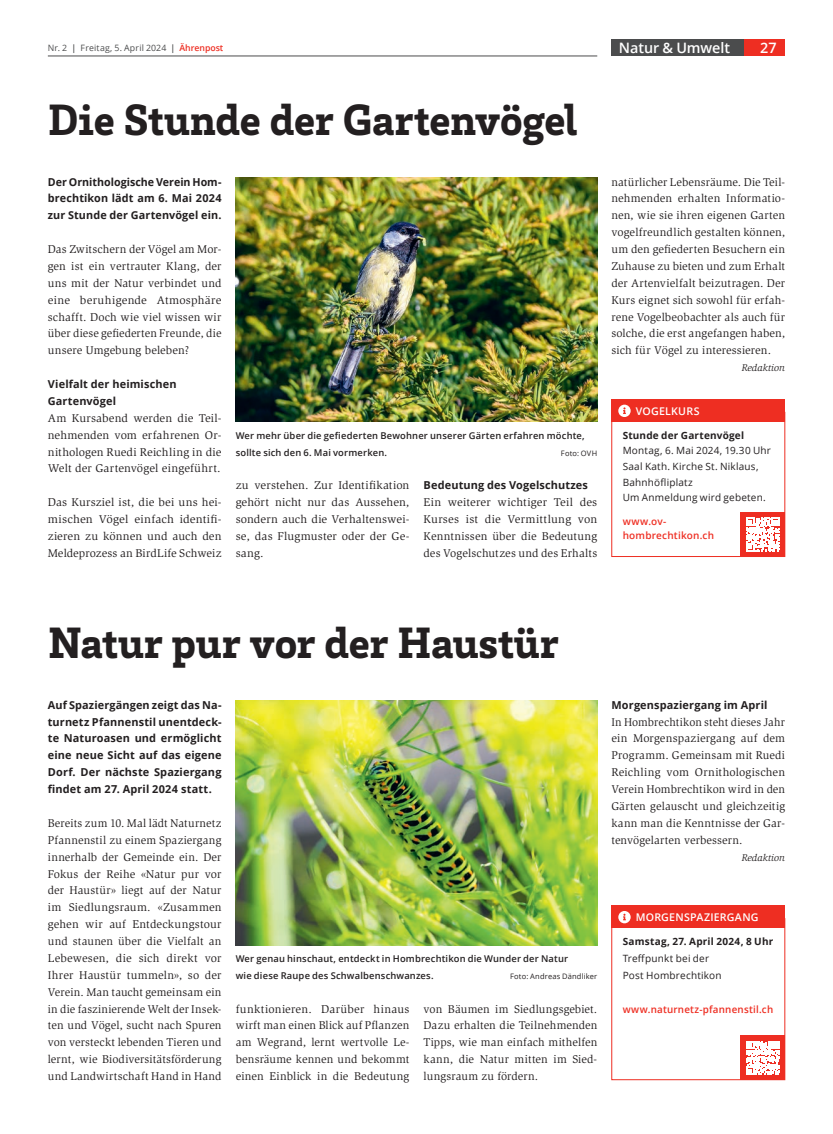
<style>
.page{position:relative;width:833px;height:1134px;background:#fff}
.page>*{position:absolute;margin:0;border:0;box-sizing:border-box;transform-origin:0 0}
.t1{font:900 45px "Brix Slab";letter-spacing:-.005em;color:#231f20}
.t2{font:600 14.38px "Open Sans";letter-spacing:-.005em;color:#fff}
.t3{font:11.5px/16.9px "Slimbach Std";letter-spacing:.01em;color:#231f20;text-align:justify}
.t4{font:700 11px/16.9px "Open Sans";letter-spacing:.01em;color:#231f20;text-align:justify}
.t5{font:600 10.62px "Open Sans";letter-spacing:.02em;color:#fff}
.t6{font:10px/15.6px "Open Sans";letter-spacing:.02em;color:#231f20}
.t7{font:600 10px/13.8px "Open Sans";letter-spacing:.02em;color:#ee2e22}
.t8{font:700 10px "Open Sans";letter-spacing:.02em;color:#231f20}
.t9{font:italic 10px "Slimbach Std";color:#231f20}
.t10{font:600 9.38px/16.9px "Open Sans";letter-spacing:.02em;color:#231f20}
.t11{font:8.75px "Open Sans";letter-spacing:.02em;color:#4b4c4d}
.t12{font:7.5px "Open Sans";letter-spacing:.025em;color:#231f20}
.s1{font-weight:600}
.s2{font-weight:600;color:#ee2e22}
</style>
<div class="page">
<div style="left:744px;top:39px;width:41px;height:17px;background:#ee2e22"></div>
<hr style="left:48px;top:56px;width:549px;height:1px;background:#4b4c4d">
<div style="left:611px;top:39px;width:133px;height:17px;background:#4b4c4d"></div>
<div style="left:611px;top:412px;width:174px;height:145px;border:1px solid #ee2e22"></div>
<div style="left:611px;top:399px;width:174px;height:23px;background:#ee2e22"></div>
<svg style="left:618px;top:405px;width:12px;height:12px"></svg>
<div style="left:740px;top:512px;width:45px;height:45px;background:#ee2e22"></div>
<svg style="left:746px;top:518px;width:33px;height:33px"></svg>
<div style="left:611px;top:918px;width:174px;height:162px;border:1px solid #ee2e22"></div>
<div style="left:611px;top:905px;width:174px;height:23px;background:#ee2e22"></div>
<svg style="left:618px;top:911px;width:12px;height:12px"></svg>
<div style="left:740px;top:1035px;width:45px;height:45px;background:#ee2e22"></div>
<svg style="left:746px;top:1041px;width:33px;height:33px"></svg>
<img style="left:236px;top:178px;width:361px;height:244px">
<img style="left:236px;top:701px;width:361px;height:244px">
<p class="t11" style="left:48px;top:42px;width:177px">Nr. 2 <span class="s1">|</span> Freitag, 5. April 2024 <span class="s1">|</span> <span class="s2">Ährenpost</span></p>
<p class="t2" style="left:619px;top:38px;width:113px">Natur &amp; Umwelt</p>
<p class="t2" style="left:760px;top:38px;width:18px">27</p>
<h1 class="t1" style="left:48px;top:90px;width:530px">Die Stunde der Gartenvögel</h1>
<p class="t4" style="left:48px;top:173px;width:175px">Der Ornithologische Verein Hom&shy;brechtikon lädt am 6. Mai 2024 zur Stunde der Gartenvögel ein.</p>
<p class="t3" style="left:48px;top:241px;width:175px">Das Zwitschern der Vögel am Mor&shy;gen ist ein vertrauter Klang, der uns mit der Natur verbindet und eine beruhigende Atmosphäre schafft. Doch wie viel wissen wir über diese gefiederten Freunde, die unsere Umgebung beleben?</p>
<p class="t4" style="left:48px;top:375px;width:130px">Vielfalt der heimischen<br>Gartenvögel</p>
<p class="t3" style="left:48px;top:410px;width:175px">Am Kursabend werden die Teil&shy;nehmenden vom erfahrenen Or&shy;nithologen Ruedi Reichling in die Welt der Gartenvögel eingeführt.</p>
<p class="t3" style="left:48px;top:494px;width:175px">Das Kursziel ist, die bei uns hei&shy;mischen Vögel einfach identifi&shy;zieren zu können und auch den Meldeprozess an BirdLife Schweiz</p>
<p class="t10" style="left:236px;top:427px;width:350px">Wer mehr über die gefiederten Bewohner unserer Gärten erfahren möchte, sollte sich den 6. Mai vormerken.</p>
<p class="t12" style="left:561px;top:448px;width:38px">Foto: OVH</p>
<p class="t3" style="left:236px;top:477px;width:175px">zu verstehen. Zur Identifikation gehört nicht nur das Aussehen, sondern auch die Verhaltenswei&shy;se, das Flugmuster oder der Ge&shy;sang.</p>
<p class="t4" style="left:423px;top:477px;width:166px">Bedeutung des Vogelschutzes</p>
<p class="t3" style="left:423px;top:494px;width:175px">Ein weiterer wichtiger Teil des Kurses ist die Vermittlung von Kenntnissen über die Bedeutung des Vogelschutzes und des Erhalts</p>
<p class="t3" style="left:611px;top:173px;width:175px">natürlicher Lebensräume. Die Teil&shy;nehmenden erhalten Informatio&shy;nen, wie sie ihren eigenen Garten vogelfreundlich gestalten können, um den gefiederten Besuchern ein Zuhause zu bieten und zum Erhalt der Artenvielfalt beizutragen. Der Kurs eignet sich sowohl für erfah&shy;rene Vogelbeobachter als auch für solche, die erst angefangen haben, sich für Vögel zu interessieren.</p>
<p class="t9" style="left:742px;top:362px;width:45px">Redaktion</p>
<p class="t5" style="left:636px;top:404px;width:65px">VOGELKURS</p>
<p class="t8" style="left:622px;top:428px;width:123px">Stunde der Gartenvögel</p>
<p class="t6" style="left:622px;top:443px;width:150px">Montag, 6. Mai 2024, 19.30 Uhr<br>Saal Kath. Kirche St. Niklaus,<br>Bahnhöfliplatz<br>Um Anmeldung wird gebeten.</p>
<p class="t7" style="left:622px;top:514px;width:93px">www.ov&shy;hombrechtikon.ch</p>
<h1 class="t1" style="left:48px;top:613px;width:512px">Natur pur vor der Haustür</h1>
<p class="t4" style="left:48px;top:696px;width:175px">Auf Spaziergängen zeigt das Na&shy;turnetz Pfannenstil unentdeck&shy;te Naturoasen und ermöglicht eine neue Sicht auf das eigene Dorf. Der nächste Spaziergang findet am 27. April 2024 statt.</p>
<p class="t3" style="left:48px;top:815px;width:175px">Bereits zum 10. Mal lädt Naturnetz Pfannenstil zu einem Spaziergang innerhalb der Gemeinde ein. Der Fokus der Reihe «Natur pur vor der Haustür» liegt auf der Natur im Siedlungsraum. «Zusammen gehen wir auf Entdeckungstour und staunen über die Vielfalt an Lebewesen, die sich direkt vor Ihrer Haustür tummeln», so der Verein. Man taucht gemeinsam ein in die faszinierende Welt der Insek&shy;ten und Vögel, sucht nach Spuren von versteckt lebenden Tieren und lernt, wie Biodiversitätsförderung und Landwirtschaft Hand in Hand</p>
<p class="t10" style="left:236px;top:950px;width:334px">Wer genau hinschaut, entdeckt in Hombrechtikon die Wunder der Natur wie diese Raupe des Schwalbenschwanzes.</p>
<p class="t12" style="left:510px;top:971px;width:89px">Foto: Andreas Dändliker</p>
<p class="t3" style="left:236px;top:1000px;width:175px">funktionieren. Darüber hinaus wirft man einen Blick auf Pflanzen am Wegrand, lernt wertvolle Le&shy;bensräume kennen und bekommt einen Einblick in die Bedeutung</p>
<p class="t3" style="left:423px;top:1000px;width:175px">von Bäumen im Siedlungsgebiet.<br>Dazu erhalten die Teilnehmenden Tipps, wie man einfach mithelfen kann, die Natur mitten im Sied&shy;lungsraum zu fördern.</p>
<p class="t4" style="left:611px;top:696px;width:157px">Morgenspaziergang im April</p>
<p class="t3" style="left:611px;top:713px;width:175px">In Hombrechtikon steht dieses Jahr ein Morgenspaziergang auf dem Programm. Gemeinsam mit Ruedi Reichling vom Ornithologischen Verein Hombrechtikon wird in den Gärten gelauscht und gleichzeitig kann man die Kenntnisse der Gar&shy;tenvögelarten verbessern.</p>
<p class="t9" style="left:742px;top:851px;width:45px">Redaktion</p>
<p class="t5" style="left:636px;top:910px;width:124px">MORGENSPAZIERGANG</p>
<p class="t8" style="left:622px;top:934px;width:152px">Samstag, 27. April 2024, 8 Uhr</p>
<p class="t6" style="left:622px;top:949px;width:100px;line-height:16.9px">Treffpunkt bei der<br>Post Hombrechtikon</p>
<p class="t7" style="left:622px;top:1002px;width:152px">www.naturnetz-pfannenstil.ch</p>
</div>
